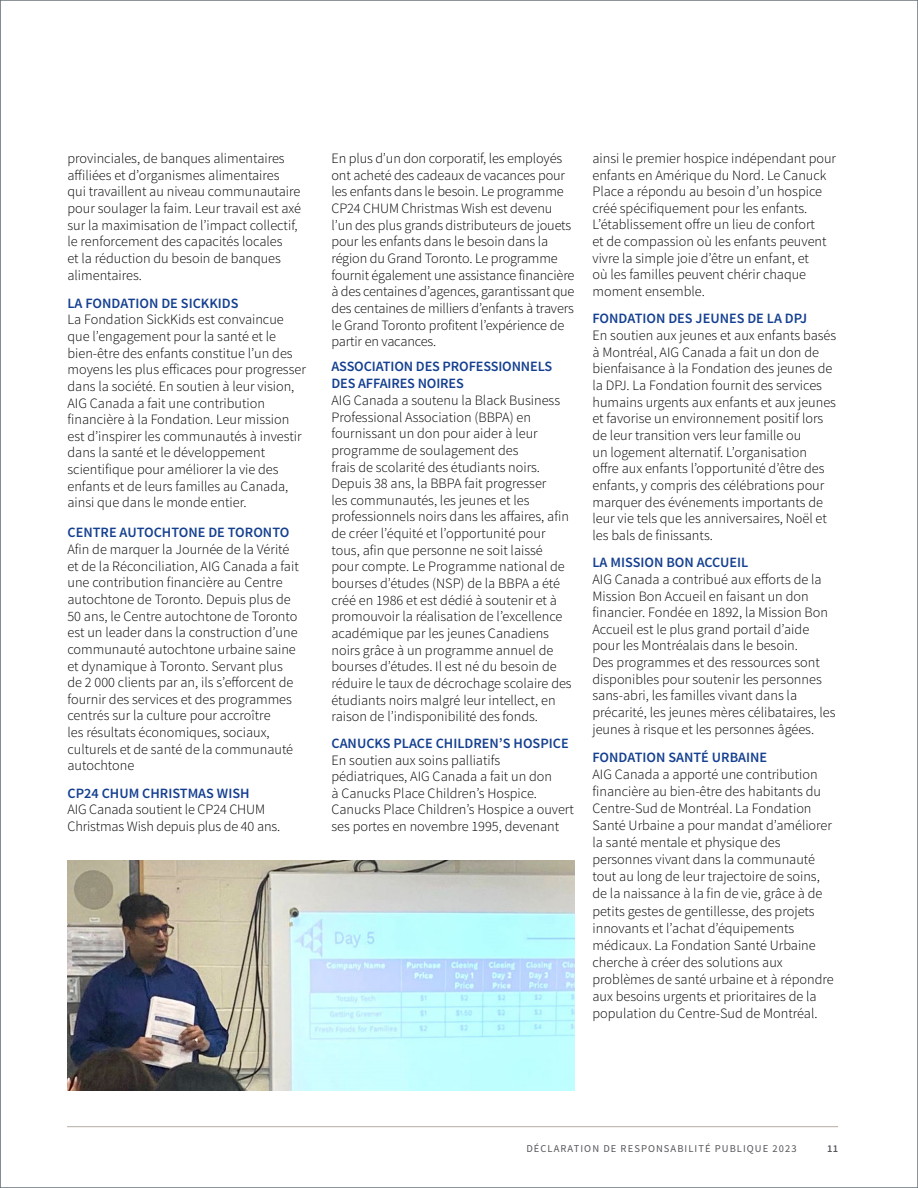
<style>
.page{position:relative;width:918px;height:1188px;background:#fff}
.page>*{position:absolute;margin:0;border:0;box-sizing:border-box;transform-origin:0 0}
.t1{font:300 14.25px/16.6px "Source Sans Pro";color:#000}
.t2{font:600 14.25px/17.1px "Source Sans Pro";color:#143f90}
.t3{font:10.5px "Source Sans Pro";letter-spacing:.1em;color:#54565b}
.t4{font:600 10.5px "Source Sans Pro";color:#54565b}
</style>
<div class="page">
<svg style="left:67px;top:860px;width:771px;height:268px"></svg>
<svg style="left:0;top:0;width:1px;height:1188px"></svg>
<p class="t1" style="left:68px;top:150px;width:235px">provinciales, de banques alimentaires affiliées et d’organismes alimentaires qui travaillent au niveau communautaire pour soulager la faim. Leur travail est axé sur la maximisation de l’impact collectif, le renforcement des capacités locales<br>et la réduction du besoin de banques alimentaires.</p>
<p class="t2" style="left:68px;top:295px;width:173px">LA FONDATION DE SICKKIDS</p>
<p class="t1" style="left:68px;top:311px;width:240px">La Fondation SickKids est convaincue que l’engagement pour la santé et le bien-être des enfants constitue l’un des moyens les plus efficaces pour progresser dans la société. En soutien à leur vision, AIG Canada a fait une contribution financière à la Fondation. Leur mission est d’inspirer les communautés à investir dans la santé et le développement scientifique pour améliorer la vie des enfants et de leurs familles au Canada, ainsi que dans le monde entier.</p>
<p class="t2" style="left:68px;top:524px;width:223px">CENTRE AUTOCHTONE DE TORONTO</p>
<p class="t1" style="left:68px;top:541px;width:233px">Afin de marquer la Journée de la Vérité et de la Réconciliation, AIG Canada a fait une contribution financière au Centre autochtone de Toronto. Depuis plus de 50 ans, le Centre autochtone de Toronto est un leader dans la construction d’une communauté autochtone urbaine saine et dynamique à Toronto. Servant plus de 2 000 clients par an, ils s’efforcent de fournir des services et des programmes centrés sur la culture pour accroître<br>les résultats économiques, sociaux, culturels et de santé de la communauté autochtone</p>
<p class="t2" style="left:68px;top:785px;width:184px">CP24 CHUM CHRISTMAS WISH</p>
<p class="t1" style="left:68px;top:801px;width:214px">AIG Canada soutient le CP24 CHUM<br>Christmas Wish depuis plus de 40 ans.</p>
<p class="t1" style="left:332px;top:150px;width:244px">En plus d’un don corporatif, les employés ont acheté des cadeaux de vacances pour les enfants dans le besoin. Le programme CP24 CHUM Christmas Wish est devenu l’un des plus grands distributeurs de jouets pour les enfants dans le besoin dans la région du Grand Toronto. Le programme fournit également une assistance financière à des centaines d’agences, garantissant que des centaines de milliers d’enfants à travers le Grand Toronto profitent l’expérience de partir en vacances.</p>
<p class="t2" style="left:332px;top:358px;width:222px">ASSOCIATION DES PROFESSIONNELS<br>DES AFFAIRES NOIRES</p>
<p class="t1" style="left:332px;top:392px;width:242px">AIG Canada a soutenu la Black Business Professional Association (BBPA) en fournissant un don pour aider à leur programme de soulagement des<br>frais de scolarité des étudiants noirs.<br>Depuis 38 ans, la BBPA fait progresser<br>les communautés, les jeunes et les professionnels noirs dans les affaires, afin de créer l’équité et l’opportunité pour tous, afin que personne ne soit laissé pour compte. Le Programme national de bourses d’études (NSP) de la BBPA a été créé en 1986 et est dédié à soutenir et à promouvoir la réalisation de l’excellence académique par les jeunes Canadiens noirs grâce à un programme annuel de bourses d’études. Il est né du besoin de réduire le taux de décrochage scolaire des étudiants noirs malgré leur intellect, en raison de l’indisponibilité des fonds.</p>
<p class="t2" style="left:332px;top:735px;width:239px">CANUCKS PLACE CHILDREN’S HOSPICE</p>
<p class="t1" style="left:332px;top:752px;width:244px">En soutien aux soins palliatifs pédiatriques, AIG Canada a fait un don<br>à Canucks Place Children’s Hospice.<br>Canucks Place Children’s Hospice a ouvert ses portes en novembre 1995, devenant</p>
<p class="t1" style="left:593px;top:150px;width:245px">ainsi le premier hospice indépendant pour enfants en Amérique du Nord. Le Canuck Place a répondu au besoin d’un hospice créé spécifiquement pour les enfants.<br>L’établissement offre un lieu de confort<br>et de compassion où les enfants peuvent vivre la simple joie d’être un enfant, et<br>où les familles peuvent chérir chaque moment ensemble.</p>
<p class="t2" style="left:593px;top:311px;width:216px">FONDATION DES JEUNES DE LA DPJ</p>
<p class="t1" style="left:593px;top:327px;width:245px">En soutien aux jeunes et aux enfants basés à Montréal, AIG Canada a fait un don de bienfaisance à la Fondation des jeunes de la DPJ. La Fondation fournit des services humains urgents aux enfants et aux jeunes et favorise un environnement positif lors de leur transition vers leur famille ou<br>un logement alternatif. L’organisation offre aux enfants l’opportunité d’être des enfants, y compris des célébrations pour marquer des événements importants de leur vie tels que les anniversaires, Noël et les bals de finissants.</p>
<p class="t2" style="left:593px;top:554px;width:157px">LA MISSION BON ACCUEIL</p>
<p class="t1" style="left:593px;top:571px;width:245px">AIG Canada a contribué aux efforts de la Mission Bon Accueil en faisant un don financier. Fondée en 1892, la Mission Bon Accueil est le plus grand portail d’aide pour les Montréalais dans le besoin.<br>Des programmes et des ressources sont disponibles pour soutenir les personnes sans-abri, les familles vivant dans la précarité, les jeunes mères célibataires, les jeunes à risque et les personnes âgées.</p>
<p class="t2" style="left:593px;top:749px;width:176px">FONDATION SANTÉ URBAINE</p>
<p class="t1" style="left:593px;top:766px;width:243px;line-height:17.1px">AIG Canada a apporté une contribution financière au bien-être des habitants du Centre-Sud de Montréal. La Fondation Santé Urbaine a pour mandat d’améliorer la santé mentale et physique des personnes vivant dans la communauté tout au long de leur trajectoire de soins, de la naissance à la fin de vie, grâce à de petits gestes de gentillesse, des projets innovants et l’achat d’équipements médicaux. La Fondation Santé Urbaine cherche à créer des solutions aux problèmes de santé urbaine et à répondre aux besoins urgents et prioritaires de la population du Centre-Sud de Montréal.</p>
<p class="t3" style="left:526px;top:1142px;width:272px">DÉCLARATION DE RESPONSABILITÉ PUBLIQUE 2023</p>
<p class="t4" style="left:827px;top:1142px;width:12px">11</p>
</div>
